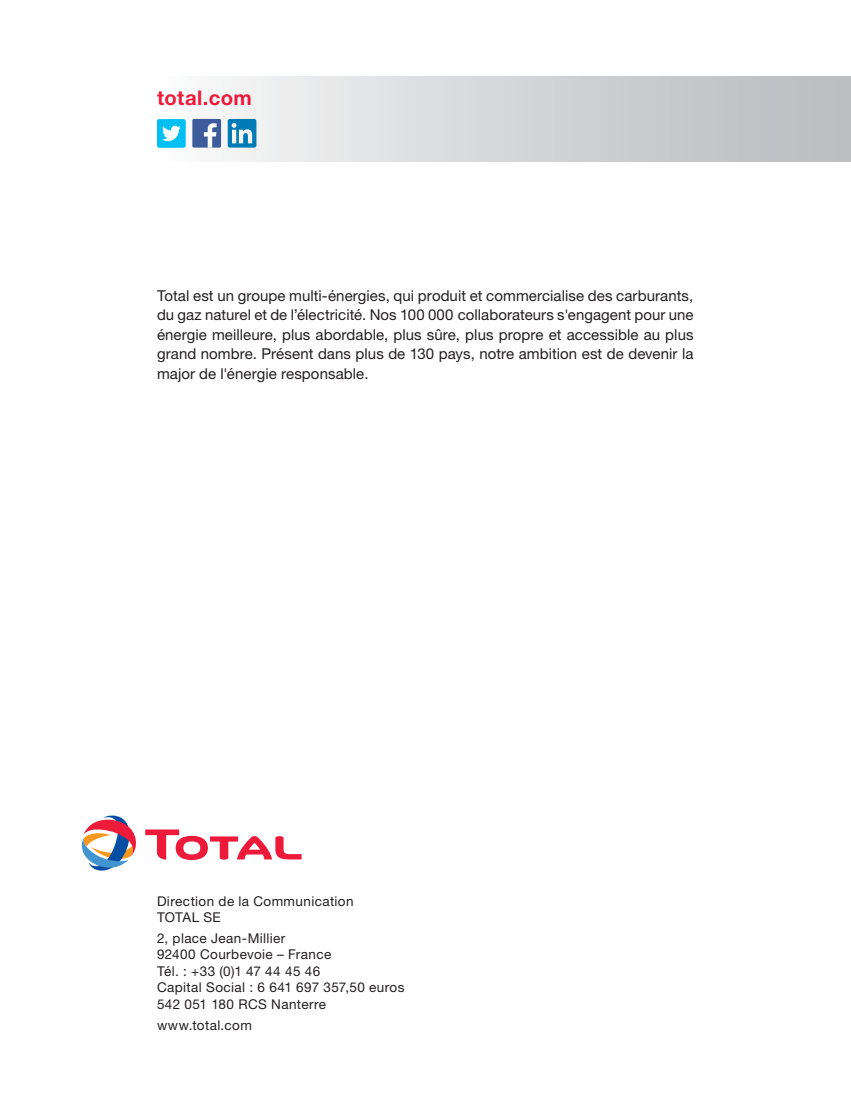
<style>
.page{position:relative;width:851px;height:1106px;background:#fff}
.page>*{position:absolute;margin:0;border:0;box-sizing:border-box;transform-origin:0 0}
.t1{font:700 20.25px "Helvetica Neue LT Std";letter-spacing:.025em;color:#ed1a3a}
.t2{font:15px/19.5px "Helvetica Neue LT Std";letter-spacing:.005em;color:#231f20;text-align:justify}
.t3{font:13.5px/16.5px "Helvetica Neue LT Std";letter-spacing:.03em;color:#231f20}
</style>
<div class="page">
<div style="left:162px;top:77px;width:688px;height:85px;background:linear-gradient(to right,#f8f9f9,#b7b9bb)"></div>
<svg style="left:145px;top:829px;width:156px;height:31px"></svg>
<svg style="left:81px;top:815px;width:55px;height:56px"></svg>
<div style="left:157px;top:119px;width:29px;height:29px;background:#00c0f3;border-radius:2px"></div>
<svg style="left:162px;top:126px;width:19px;height:15px"></svg>
<div style="left:192px;top:119px;width:29px;height:29px;background:#3e5b9b;border-radius:2px"></div>
<svg style="left:204px;top:123px;width:12px;height:25px"></svg>
<svg style="left:228px;top:119px;width:28px;height:29px"></svg>
<h1 class="t1" style="left:157px;top:90px;width:96px">total.com</h1>
<p class="t2" style="left:157px;top:287px;width:538px">Total est un groupe multi-énergies, qui produit et commercialise des carburants, du gaz naturel et de l’électricité. Nos 100 000 collaborateurs s'engagent pour une énergie meilleure, plus abordable, plus sûre, plus propre et accessible au plus grand nombre. Présent dans plus de 130 pays, notre ambition est de devenir la major de l'énergie responsable.</p>
<p class="t3" style="left:157px;top:894px;width:198px">Direction de la Communication<br>TOTAL SE</p>
<p class="t3" style="left:157px;top:931px;width:249px">2, place Jean-Millier<br>92400 Courbevoie – France<br>Tél. : +33 (0)1 47 44 45 46<br>Capital Social : 6 641 697 357,50 euros<br>542 051 180 RCS Nanterre</p>
<p class="t3" style="left:157px;top:1018px;width:96px">www.total.com</p>
</div>
